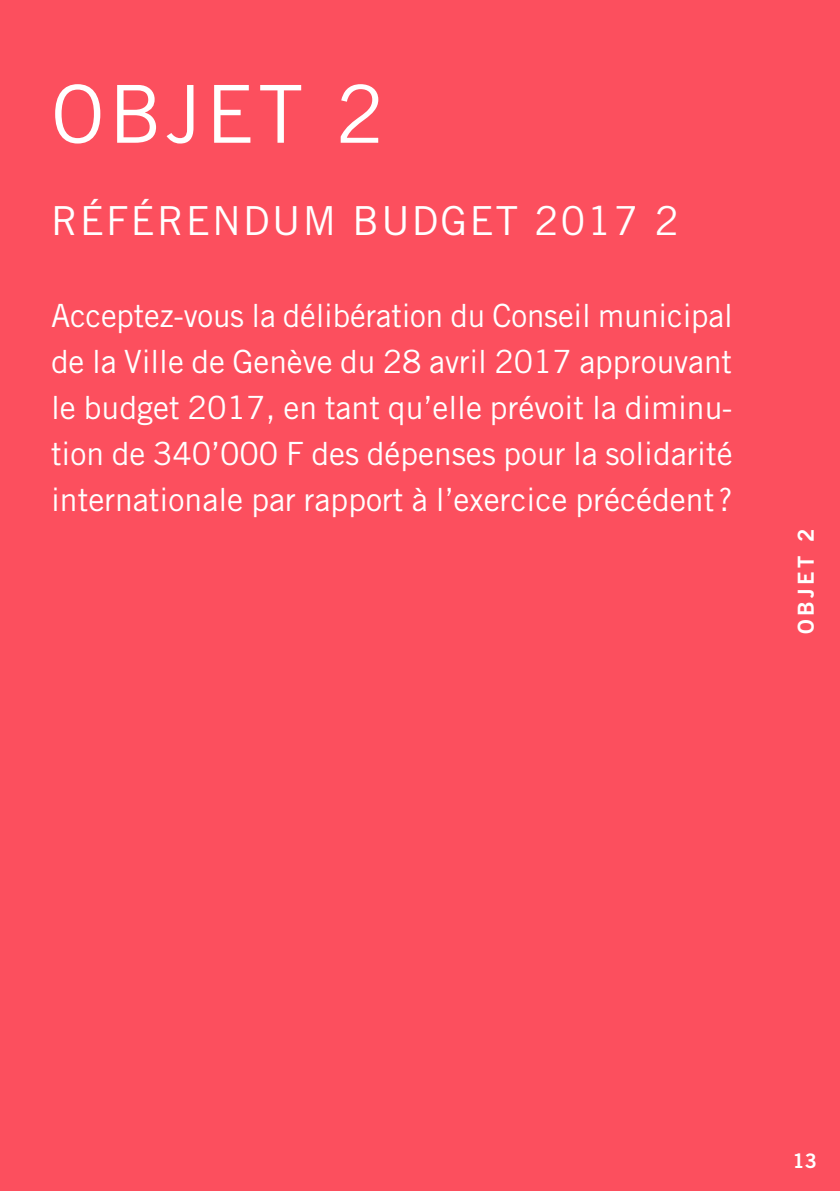
<style>
.page{position:relative;width:840px;height:1191px;background:#fff}
.page>*{position:absolute;margin:0;border:0;box-sizing:border-box;transform-origin:0 0}
.Chapter_page___Title{font:80px "Trade Gothic LT Std";letter-spacing:.05em;color:#fff}
.Chapter_page___Subti{font:40px "Trade Gothic LT Std";letter-spacing:.05em;color:#fff}
.Chapter_page___Text{font:32px/46px "Trade Gothic LT Std";color:#fff;text-align:justify}
.SIDEBARS_TEXT{font:22px "Trade Gothic LT Std Bd 2";letter-spacing:.15em;color:#fff}
.t1{font:20px "Trade Gothic LT Std Bd 2";color:#fff}
</style>
<div class="page">
<div style="left:0;top:0;width:839px;height:1191px;background:#fc4f5e"></div>
<p class="Chapter_page___Title" style="left:51px;top:66px;width:334px">OBJET 2</p>
<p class="Chapter_page___Subti" style="left:51px;top:196px;width:629px">RÉFÉRENDUM BUDGET 2017 2</p>
<p class="Chapter_page___Text" style="left:51px;top:292px;width:682px">Acceptez-vous la délibération du Conseil municipal de la Ville de Genève du 28 avril 2017 approuvant le budget 2017, en tant qu’elle prévoit la diminu&shy;tion de 340’000 F des dépenses pour la solidarité internationale par rapport à l’exercice précédent ?</p>
<p class="SIDEBARS_TEXT" style="left:791px;top:633px;width:106px;rotate:-90deg">OBJET 2</p>
<p class="t1" style="left:792px;top:1148px;width:26px">13</p>
</div>
